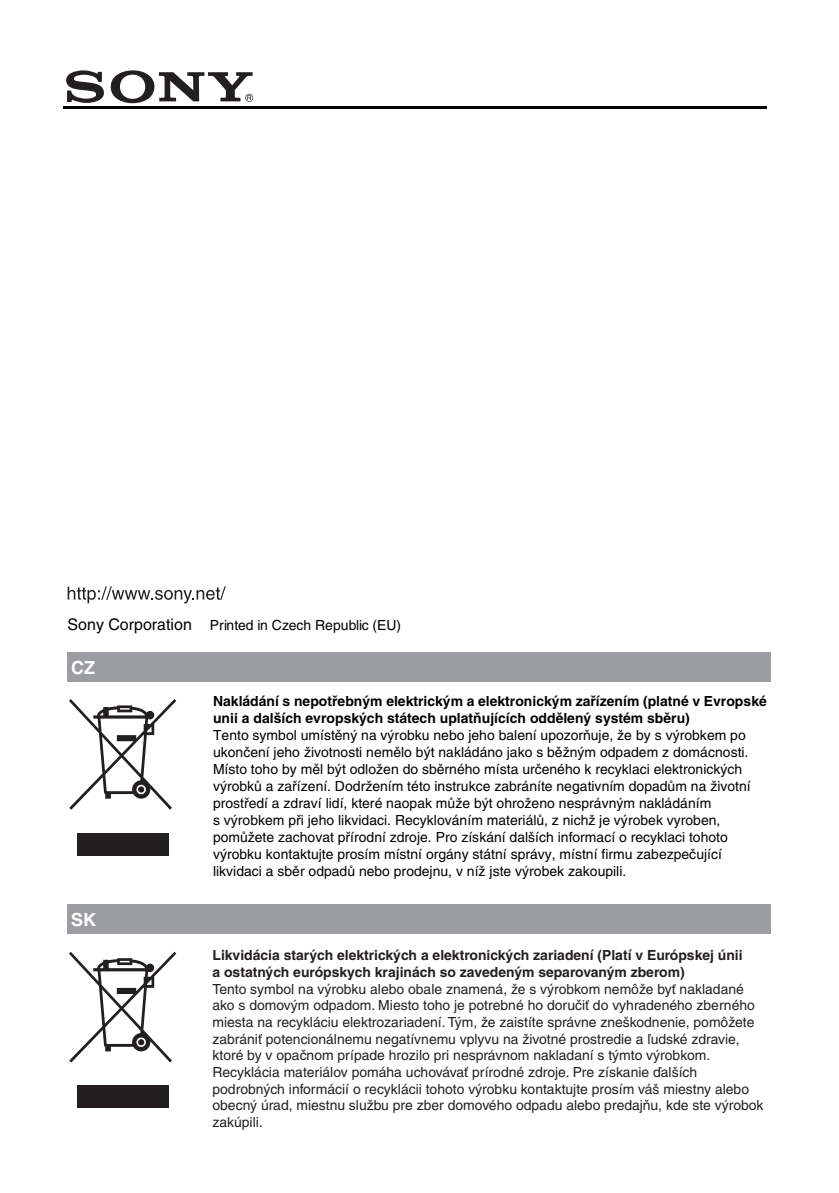
<style>
.page{position:relative;width:839px;height:1193px;background:#fff}
.page>*{position:absolute;margin:0;border:0;box-sizing:border-box;transform-origin:0 0}
.t1{font:700 18px "Helvetica CE";color:#fff}
.t2{font:14px/17px "Helvetica CE";letter-spacing:.005em;color:#000}
.t3{font:14px/16.8px "Helvetica CE";color:#231f20}
.t4{font:700 14px/17px "Helvetica CE";color:#000}
.t5{font:700 14px/16.8px "Helvetica CE";color:#231f20}
.s1{font-size:16px}
</style>
<div class="page">
<svg style="left:111px;top:70px;width:142px;height:33px"></svg>
<svg style="left:63px;top:70px;width:41px;height:39px"></svg>
<hr style="left:64px;top:107px;width:702px;height:2px;background:#000">
<div style="left:67px;top:905px;width:703px;height:29px;background:#9b9da0"></div>
<div style="left:77px;top:1085px;width:91px;height:23px;background:#231f20"></div>
<svg style="left:69px;top:952px;width:107px;height:111px"></svg>
<div style="left:77px;top:833px;width:91px;height:22px;background:#231f20"></div>
<svg style="left:69px;top:699px;width:107px;height:111px"></svg>
<div style="left:67px;top:653px;width:703px;height:29px;background:#9b9da0"></div>
<svg style="left:68px;top:586px;width:158px;height:17px"></svg>
<p class="t2" style="left:68px;top:617px;width:335px"><span class="s1">Sony Corporation</span> Printed in Czech Republic (EU)</p>
<p class="t1" style="left:71px;top:658px;width:25px">CZ</p>
<p class="t1" style="left:71px;top:909px;width:27px">SK</p>
<p class="t4" style="left:213px;top:693px;width:555px">Nakládání s nepotřebným elektrickým a elektronickým zařízením (platné v Evropské unii a dalších evropských státech uplatňujících oddělený systém sběru)</p>
<p class="t2" style="left:213px;top:728px;width:539px">Tento symbol umístěný na výrobku nebo jeho balení upozorňuje, že by s výrobkem po ukončení jeho životnosti nemělo být nakládáno jako s běžným odpadem z domácnosti.<br>Místo toho by měl být odložen do sběrného místa určeného k recyklaci elektronických výrobků a zařízení. Dodržením této instrukce zabráníte negativním dopadům na životní prostředí a zdraví lidí, které naopak může být ohroženo nesprávným nakládáním<br>s výrobkem při jeho likvidaci. Recyklováním materiálů, z nichž je výrobek vyroben, pomůžete zachovat přírodní zdroje. Pro získání dalších informací o recyklaci tohoto výrobku kontaktujte prosím místní orgány státní správy, místní firmu zabezpečující likvidaci a sběr odpadů nebo prodejnu, v níž jste výrobek zakoupili.</p>
<p class="t5" style="left:212px;top:947px;width:532px">Likvidácia starých elektrických a elektronických zariadení (Platí v Európskej únii a ostatných európskych krajinách so zavedeným separovaným zberom)</p>
<p class="t3" style="left:212px;top:981px;width:552px">Tento symbol na výrobku alebo obale znamená, že s výrobkom nemôže byť nakladané ako s domovým odpadom. Miesto toho je potrebné ho doručiť do vyhradeného zberného miesta na recykláciu elektrozariadení. Tým, že zaistíte správne zneškodnenie, pomôžete zabrániť potencionálnemu negatívnemu vplyvu na životné prostredie a ľudské zdravie, ktoré by v opačnom prípade hrozilo pri nesprávnom nakladaní s týmto výrobkom.<br>Recyklácia materiálov pomáha uchovávať prírodné zdroje. Pre získanie ďalších podrobných informácií o recyklácii tohoto výrobku kontaktujte prosím váš miestny alebo obecný úrad, miestnu službu pre zber domového odpadu alebo predajňu, kde ste výrobok zakúpili.</p>
</div>
